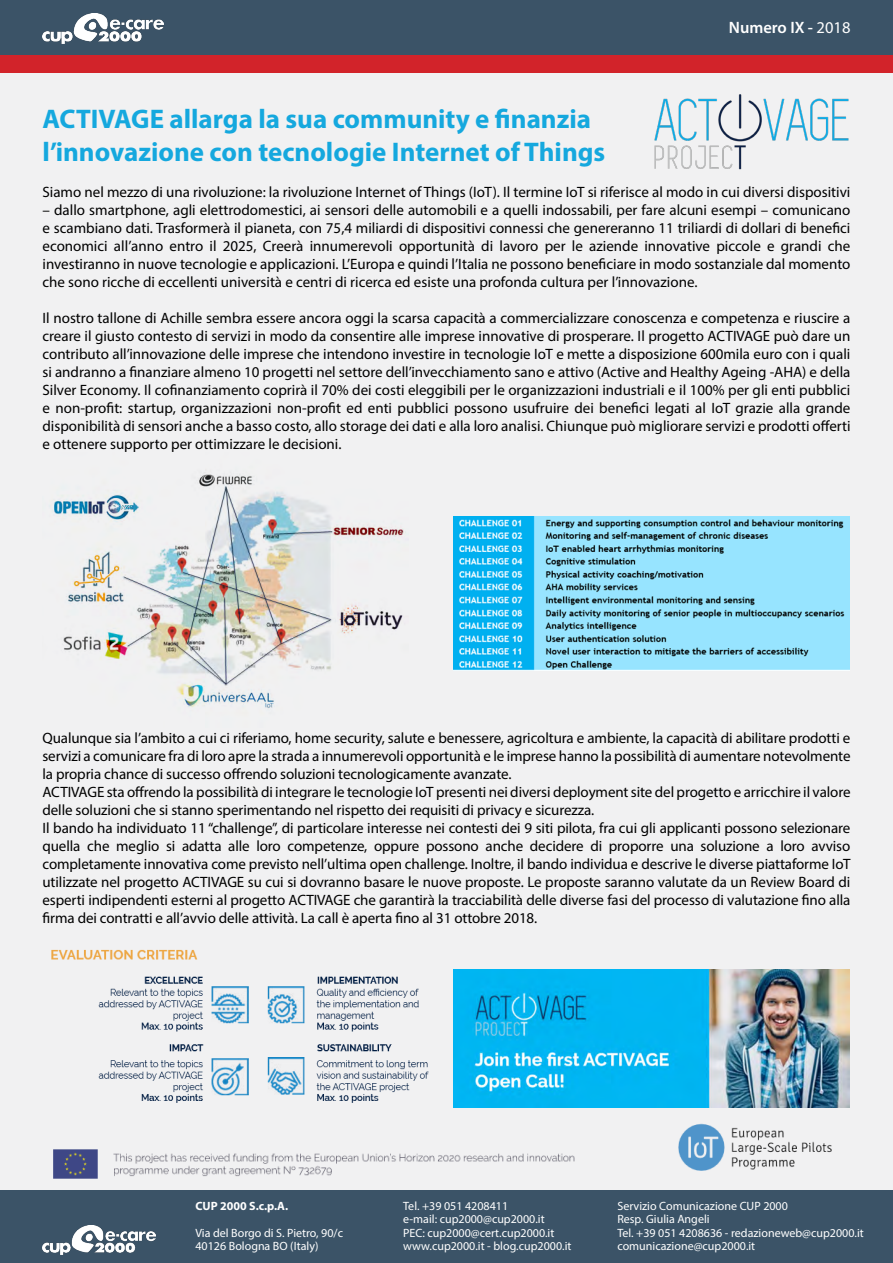
<style>
.page{position:relative;width:893px;height:1263px;background:#fff}
.page>*{position:absolute;margin:0;border:0;box-sizing:border-box;transform-origin:0 0}
.t1{font:700 27px/32.4px "Myriad Pro";color:#15a8de}
.t2{font:600 16.5px "Myriad Pro";color:#fff}
.t3{font:15px/18px "Myriad Pro";letter-spacing:-.005em;color:#000;text-align:justify}
.t4{font:12px/13.5px "Myriad Pro";color:#fff}
.t5{font:700 12px "Myriad Pro";color:#fff}
.s1{font-weight:400}
</style>
<div class="page">
<div style="left:0;top:0;width:893px;height:55px;background:#3b5367"></div>
<img style="left:43px;top:14px;width:120px;height:30px">
<div style="left:0;top:55px;width:893px;height:18px;background:#d2232a"></div>
<div style="left:0;top:1189px;width:893px;height:74px;background:#3b5367"></div>
<img style="left:43px;top:1226px;width:112px;height:28px">
<div style="left:0;top:73px;width:893px;height:1116px;background:#f1f1f2"></div>
<img style="left:654px;top:94px;width:195px;height:76px">
<img style="left:53px;top:1149px;width:522px;height:30px">
<img style="left:678px;top:1123px;width:154px;height:48px">
<img style="left:453px;top:969px;width:397px;height:138px">
<img style="left:454px;top:517px;width:395px;height:153px">
<img style="left:52px;top:474px;width:352px;height:234px">
<img style="left:51px;top:949px;width:378px;height:154px">
<p class="t2" style="left:729px;top:17px;width:123px">Numero IX - <span class="s1">2018</span></p>
<h1 class="t1" style="left:43px;top:102px;width:564px">ACTIVAGE allarga la sua community e finanzia l’innovazione con tecnologie Internet of Things</h1>
<p class="t3" style="left:43px;top:183px;width:809px">Siamo nel mezzo di una rivoluzione: la rivoluzione Internet of Things (IoT). Il termine IoT si riferisce al modo in cui diversi dispositivi</p>
<p class="t3" style="left:43px;top:201px;width:809px">– dallo smartphone, agli elettrodomestici, ai sensori delle automobili e a quelli indossabili, per fare alcuni esempi – comunicano e scambiano dati. Trasformerà il pianeta, con 75,4 miliardi di dispositivi connessi che genereranno 11 triliardi di dollari di benefici economici all’anno entro il 2025, Creerà innumerevoli opportunità di lavoro per le aziende innovative piccole e grandi che investiranno in nuove tecnologie e applicazioni. L’Europa e quindi l’Italia ne possono beneficiare in modo sostanziale dal momento che sono ricche di eccellenti università e centri di ricerca ed esiste una profonda cultura per l’innovazione.</p>
<p class="t3" style="left:43px;top:309px;width:809px">Il nostro tallone di Achille sembra essere ancora oggi la scarsa capacità a commercializzare conoscenza e competenza e riuscire a creare il giusto contesto di servizi in modo da consentire alle imprese innovative di prosperare. Il progetto ACTIVAGE può dare un contributo all’innovazione delle imprese che intendono investire in tecnologie IoT e mette a disposizione 600mila euro con i quali si andranno a finanziare almeno 10 progetti nel settore dell’invecchiamento sano e attivo (Active and Healthy Ageing -AHA) e della Silver Economy. Il cofinanziamento coprirà il 70% dei costi eleggibili per le organizzazioni industriali e il 100% per gli enti pubblici e non-profit: startup, organizzazioni non-profit ed enti pubblici possono usufruire dei benefici legati al IoT grazie alla grande disponibilità di sensori anche a basso costo, allo storage dei dati e alla loro analisi. Chiunque può migliorare servizi e prodotti offerti e ottenere supporto per ottimizzare le decisioni.</p>
<p class="t3" style="left:42px;top:728px;width:810px;text-align:left">Qualunque sia l’ambito a cui ci riferiamo, home security, salute e benessere, agricoltura e ambiente, la capacità di abilitare prodotti e servizi a comunicare fra di loro apre la strada a innumerevoli opportunità e le imprese hanno la possibilità di aumentare notevolmente la propria chance di successo offrendo soluzioni tecnologicamente avanzate.<br>ACTIVAGE sta offrendo la possibilità di integrare le tecnologie IoT presenti nei diversi deployment site del progetto e arricchire il valore delle soluzioni che si stanno sperimentando nel rispetto dei requisiti di privacy e sicurezza.<br>Il bando ha individuato 11 “challenge”, di particolare interesse nei contesti dei 9 siti pilota, fra cui gli applicanti possono selezionare quella che meglio si adatta alle loro competenze, oppure possono anche decidere di proporre una soluzione a loro avviso completamente innovativa come previsto nell’ultima open challenge. Inoltre, il bando individua e descrive le diverse piattaforme IoT utilizzate nel progetto ACTIVAGE su cui si dovranno basare le nuove proposte. Le proposte saranno valutate da un Review Board di esperti indipendenti esterni al progetto ACTIVAGE che garantirà la tracciabilità delle diverse fasi del processo di valutazione fino alla firma dei contratti e all’avvio delle attività. La call è aperta fino al 31 ottobre 2018.</p>
<p class="t5" style="left:195px;top:1198px;width:94px">CUP 2000 S.c.p.A.</p>
<p class="t4" style="left:195px;top:1226px;width:149px">Via del Borgo di S. Pietro, 90/c<br>40126 Bologna BO (Italy)</p>
<p class="t4" style="left:403px;top:1199px;width:170px">Tel. +39 051 4208411<br>e-mail: cup2000@cup2000.it<br>PEC: cup2000@cert.cup2000.it www.cup2000.it - blog.cup2000.it</p>
<p class="t4" style="left:617px;top:1199px;width:248px">Servizio Comunicazione CUP 2000<br>Resp. Giulia Angeli<br>Tel. +39 051 4208636 - redazioneweb@cup2000.it comunicazione@cup2000.it</p>
</div>
